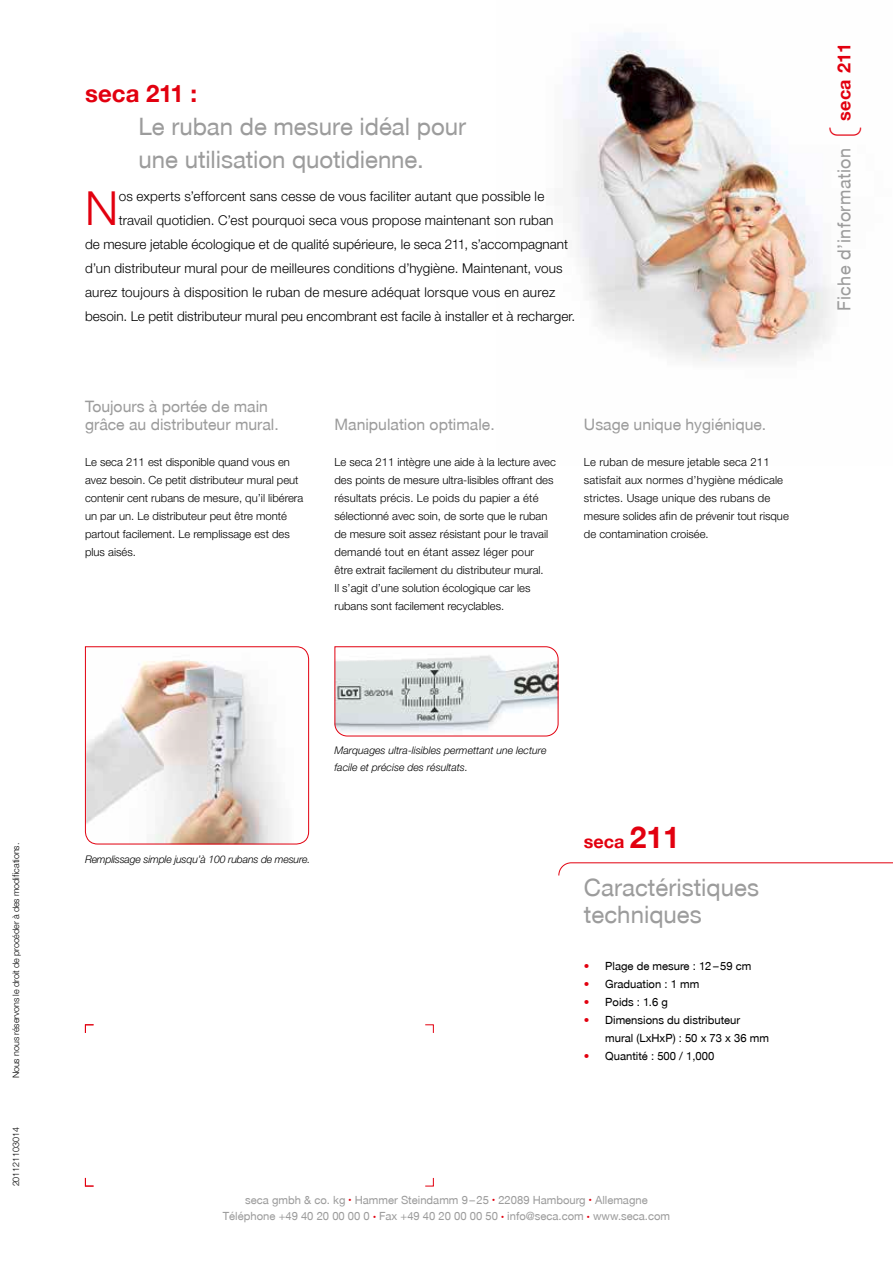
<style>
.page{position:relative;width:893px;height:1263px;background:#fff}
.page>*{position:absolute;margin:0;border:0;box-sizing:border-box;transform-origin:0 0}
.t1{font:300 47.1px "secaglobal";color:#e2000f}
.t2{font:24px/27px "secaglobal";color:#9c9c9c}
.t3{font:700 24px "secaglobal";color:#e2000f}
.t4{font:18px "secaglobal";letter-spacing:.025em;color:#9c9c9c}
.t5{font:700 18px "secaglobal";letter-spacing:.025em;color:#e2000f}
.t6{font:15.75px/18px "secaglobal";color:#9c9c9c}
.t7{font:300 13.5px "secaglobal";letter-spacing:.01em;color:#000}
.t8{font:300 11.25px/18px "secaglobal";color:#000}
.t9{font:11.25px/16.5px "secaglobal";color:#9c9c9c;text-align:center}
.t10{font:11.25px/18px "secaglobal";color:#000}
.t11{font:italic 300 10.5px/16.5px "secaglobal";color:#000}
.t12{font:300 9px "secaglobal";letter-spacing:-.01em;color:#000}
.s1{font-size:30px}
.s2{color:#e2000f}
.s3{font-size:6px;color:#e2000f}
</style>
<div class="page">
<img style="left:572px;top:32px;width:262px;height:330px">
<svg style="left:85px;top:1024px;width:9px;height:9px"></svg>
<svg style="left:85px;top:1177px;width:9px;height:10px"></svg>
<svg style="left:425px;top:1177px;width:9px;height:10px"></svg>
<svg style="left:425px;top:1024px;width:9px;height:9px"></svg>
<svg style="left:558px;top:862px;width:335px;height:14px"></svg>
<svg style="left:334px;top:646px;width:225px;height:91px"></svg>
<svg style="left:85px;top:646px;width:224px;height:199px"></svg>
<svg style="left:829px;top:128px;width:5px;height:8px"></svg>
<p class="t12" style="left:11px;top:1078px;width:237px;rotate:-90deg">Nous nous réservons le droit de procéder à des modifications.</p>
<p class="t12" style="left:11px;top:1186px;width:61px;rotate:-90deg">201121103014</p>
<h2 class="t3" style="left:85px;top:80px;width:114px">seca 211 :</h2>
<h2 class="t2" style="left:139px;top:110px;width:329px;line-height:33px">Le ruban de mesure idéal pour une utilisation quotidienne.</h2>
<h1 class="t1" style="left:85px;top:181px;width:35px">N</h1>
<p class="t7" style="left:119px;top:188px;width:427px">os experts s’efforcent sans cesse de vous faciliter autant que possible le</p>
<p class="t7" style="left:119px;top:212px;width:436px">travail quotidien. C’est pourquoi seca vous propose maintenant son ruban</p>
<p class="t7" style="left:85px;top:236px;width:485px">de mesure jetable écologique et de qualité supérieure, le seca 211, s’accompagnant</p>
<p class="t7" style="left:85px;top:260px;width:479px">d’un distributeur mural pour de meilleures conditions d’hygiène. Maintenant, vous</p>
<p class="t7" style="left:85px;top:284px;width:472px">aurez toujours à disposition le ruban de mesure adéquat lorsque vous en aurez</p>
<p class="t7" style="left:85px;top:308px;width:492px">besoin. Le petit distributeur mural peu encombrant est facile à installer et à recharger.</p>
<h3 class="t6" style="left:85px;top:398px;width:195px">Toujours à portée de main grâce au distributeur mural.</h3>
<p class="t8" style="left:85px;top:453px;width:220px">Le seca 211 est disponible quand vous en avez besoin. Ce petit distributeur mural peut contenir cent rubans de mesure, qu’il libérera un par un. Le distributeur peut être monté partout facilement. Le remplissage est des plus aisés.</p>
<h3 class="t6" style="left:334px;top:416px;width:162px">Manipulation optimale.</h3>
<p class="t8" style="left:334px;top:453px;width:223px">Le seca 211 intègre une aide à la lecture avec des points de mesure ultra-lisibles offrant des résultats précis. Le poids du papier a été sélectionné avec soin, de sorte que le ruban de mesure soit assez résistant pour le travail demandé tout en étant assez léger pour<br>être extrait facilement du distributeur mural.<br>Il s’agit d’une solution écologique car les rubans sont facilement recyclables.</p>
<h3 class="t6" style="left:584px;top:416px;width:184px">Usage unique hygiénique.</h3>
<p class="t8" style="left:584px;top:453px;width:206px">Le ruban de mesure jetable seca 211 satisfait aux normes d’hygiène médicale strictes. Usage unique des rubans de mesure solides afin de prévenir tout risque de contamination croisée.</p>
<h3 class="t5" style="left:834px;top:121px;width:80px;rotate:-90deg">seca 211</h3>
<h3 class="t4" style="left:834px;top:311px;width:165px;rotate:-90deg">Fiche d’information</h3>
<p class="t11" style="left:334px;top:742px;width:213px">Marquages ultra-lisibles permettant une lecture facile et précise des résultats.</p>
<p class="t11" style="left:85px;top:851px;width:227px">Remplissage simple jusqu’à 100 rubans de mesure.</p>
<h3 class="t5" style="left:584px;top:831px;width:97px">seca <span class="s1">211</span></h3>
<h2 class="t2" style="left:584px;top:874px;width:177px">Caractéristiques techniques</h2>
<p class="t10" style="left:584px;top:957px;width:169px"><span class="s2">•</span> Plage de mesure : 12 – 59 cm</p>
<p class="t10" style="left:584px;top:975px;width:117px"><span class="s2">•</span> Graduation : 1 mm</p>
<p class="t10" style="left:584px;top:993px;width:85px"><span class="s2">•</span> Poids : 1.6 g</p>
<p class="t10" style="left:605px;top:1011px;width:165px;text-indent:-21px"><span class="s2">•</span> Dimensions du distributeur mural (LxHxP) : 50 x 73 x 36 mm</p>
<p class="t10" style="left:584px;top:1047px;width:132px"><span class="s2">•</span> Quantité : 500 / 1,000</p>
<p class="t9" style="left:223px;top:1192px;width:449px">seca gmbh &amp; co. kg <span class="s3">•</span> Hammer Steindamm 9 – 25 <span class="s3">•</span> 22089 Hambourg <span class="s3">•</span> Allemagne<br>Téléphone +49 40 20 00 00 0 <span class="s3">•</span> Fax +49 40 20 00 00 50 <span class="s3">•</span> info@seca.com <span class="s3">•</span> www.seca.com</p>
</div>
